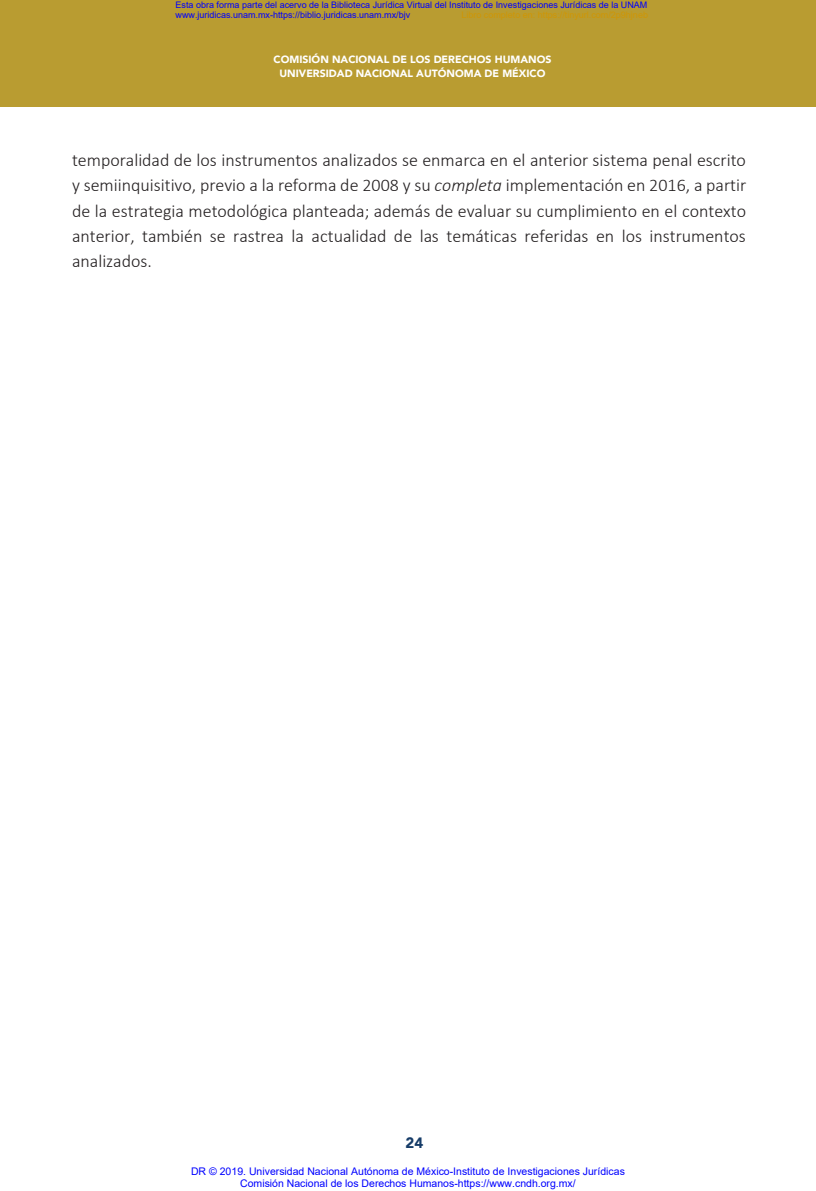
<style>
.page{position:relative;width:816px;height:1191px;background:#fff}
.page>*{position:absolute;margin:0;border:0;box-sizing:border-box;transform-origin:0 0}
.t1{font:300 18px/25.2px "Calibri";color:#231f20;text-align:justify}
.t2{font:900 15px "Avenir";color:#163c68}
.t3{font:10.5px/12.6px "Arial";color:#00f;text-align:center}
.t4{font:900 10.5px/13.5px "Avenir";color:#fff;text-align:center}
.t5{font:9px/10.8px "Arial";color:#00f}
.t6{font:9px "Arial";color:#cf9605}
.s1{font-style:italic}
</style>
<div class="page">
<div style="left:0;top:0;width:816px;height:106px;background:#b99c31"></div>
<p class="t5" style="left:176px;top:-1px;width:473px">Esta obra forma parte del acervo de la Biblioteca Jurídica Virtual del Instituto de Investigaciones Jurídicas de la UNAM www.juridicas.unam.mx-https://biblio.juridicas.unam.mx/bjv</p>
<p class="t6" style="left:461px;top:9px;width:188px">Libro completo en: https://tinyurl.com/2p9hjneb</p>
<p class="t4" style="left:273px;top:52px;width:279px">COMISIÓN NACIONAL DE LOS DERECHOS HUMANOS<br>UNIVERSIDAD NACIONAL AUTÓNOMA DE MÉXICO</p>
<p class="t1" style="left:72px;top:147px;width:676px">temporalidad de los instrumentos analizados se enmarca en el anterior sistema penal escrito y semiinquisitivo, previo a la reforma de 2008 y su <span class="s1">completa</span> implementación en 2016, a partir de la estrategia metodológica planteada; además de evaluar su cumplimiento en el contexto anterior, también se rastrea la actualidad de las temáticas referidas en los instrumentos analizados.</p>
<p class="t2" style="left:405px;top:1130px;width:19px">24</p>
<p class="t3" style="left:191px;top:1164px;width:435px">DR © 2019. Universidad Nacional Autónoma de México-Instituto de Investigaciones Jurídicas<br>Comisión Nacional de los Derechos Humanos-https://www.cndh.org.mx/</p>
</div>
